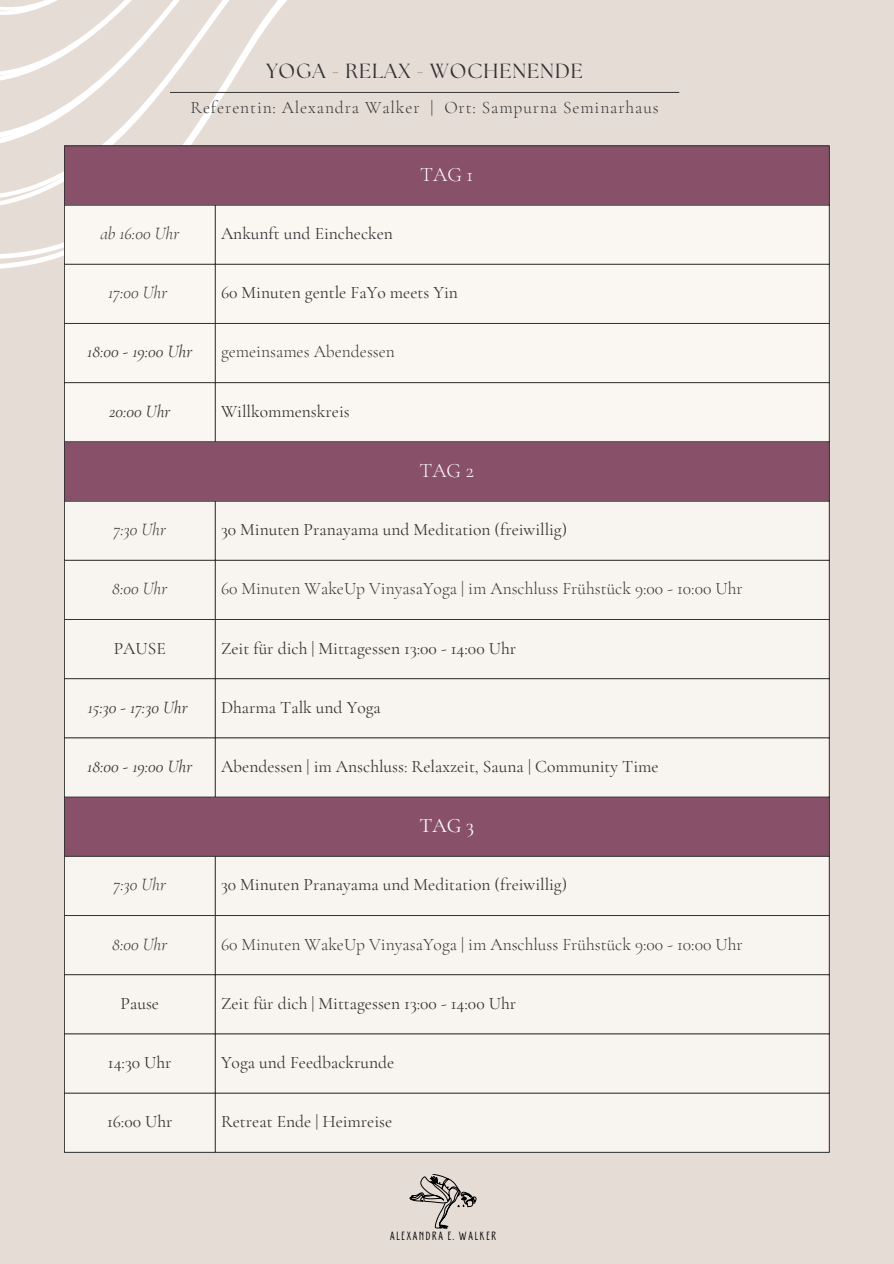
<style>
.page{position:relative;width:894px;height:1264px;background:#fff}
.page>*{position:absolute;margin:0;border:0;box-sizing:border-box;transform-origin:0 0}
.t1{font:20.4px "The Seasons";letter-spacing:.05em;color:#333}
.t2{font:300 20.4px "Cormorant Garamond";color:#fff}
.t3{font:20.4px "Cormorant Garamond";color:#fff}
.t4{font:17.55px "Cormorant Garamond";color:#333}
.t5{font:300 17.55px "Cormorant Garamond";color:#333}
.t6{font:italic 17.55px "Cormorant Garamond";color:#333}
.t7{font:300 17.55px "Cormorant Garamond";letter-spacing:.05em;color:#333}
.t8{font:italic 300 17.55px "Cormorant Garamond";color:#333}
.t9{font:11.85px "Donau Uppercase Neue";letter-spacing:.1em;color:#000}
</style>
<div class="page">
<div style="left:0;top:0;width:893px;height:1263px;background:#e6dcd6"></div>
<svg style="left:409px;top:1174px;width:67px;height:54px"></svg>
<svg style="left:0;top:201px;width:64px;height:68px"></svg>
<svg style="left:0;top:128px;width:202px;height:73px"></svg>
<svg style="left:0;top:0;width:335px;height:128px"></svg>
<div style="left:65px;top:146px;width:763px;height:355px;background:#895169"></div>
<div style="left:65px;top:206px;width:763px;height:235px;background:#faf7f3"></div>
<svg style="left:65px;top:502px;width:763px;height:650px;background:#ece4e1"></svg>
<hr style="left:64px;top:146px;width:1px;height:1006px;background:#333">
<hr style="left:215px;top:205px;width:1px;height:236px;background:#333">
<hr style="left:215px;top:501px;width:1px;height:295px;background:#333">
<hr style="left:215px;top:856px;width:1px;height:296px;background:#333">
<hr style="left:828px;top:146px;width:1px;height:1006px;background:#333">
<hr style="left:64px;top:145px;width:765px;height:1px;background:#333">
<hr style="left:64px;top:205px;width:765px;height:1px;background:#333">
<hr style="left:64px;top:264px;width:765px;height:1px;background:#333">
<hr style="left:64px;top:323px;width:765px;height:1px;background:#333">
<hr style="left:64px;top:382px;width:765px;height:1px;background:#333">
<hr style="left:64px;top:441px;width:765px;height:1px;background:#333">
<hr style="left:64px;top:501px;width:765px;height:1px;background:#333">
<hr style="left:64px;top:560px;width:765px;height:1px;background:#333">
<hr style="left:64px;top:619px;width:765px;height:1px;background:#333">
<hr style="left:64px;top:678px;width:765px;height:1px;background:#333">
<hr style="left:64px;top:737px;width:765px;height:1px;background:#333">
<hr style="left:64px;top:796px;width:765px;height:1px;background:#333">
<hr style="left:64px;top:856px;width:765px;height:1px;background:#333">
<hr style="left:64px;top:915px;width:765px;height:1px;background:#333">
<hr style="left:64px;top:974px;width:765px;height:1px;background:#333">
<hr style="left:64px;top:1033px;width:765px;height:1px;background:#333">
<hr style="left:64px;top:1092px;width:765px;height:1px;background:#333">
<hr style="left:64px;top:1152px;width:765px;height:1px;background:#333">
<hr style="left:170px;top:92px;width:509px;height:1px;background:#333">
<p class="t1" style="left:266px;top:61px;width:318px">YOGA - RELAX - WOCHENENDE</p>
<p class="t7" style="left:190px;top:97px;width:469px">Referentin: Alexandra Walker | Ort: Sampurna Seminarhaus</p>
<p class="t8" style="left:100px;top:223px;width:80px">ab 16:00 Uhr</p>
<p class="t4" style="left:221px;top:223px;width:173px">Ankunft und Einchecken</p>
<p class="t2" style="left:420px;top:162px;width:55px">TAG 1</p>
<p class="t8" style="left:108px;top:282px;width:61px">17:00 Uhr</p>
<p class="t4" style="left:221px;top:282px;width:238px">60 Minuten gentle FaYo meets Yin</p>
<p class="t6" style="left:87px;top:341px;width:106px">18:00 - 19:00 Uhr</p>
<p class="t5" style="left:221px;top:341px;width:175px">gemeinsames Abendessen</p>
<p class="t6" style="left:109px;top:400px;width:63px">20:00 Uhr</p>
<p class="t4" style="left:221px;top:400px;width:130px">Willkommenskreis</p>
<p class="t2" style="left:419px;top:458px;width:56px">TAG 2</p>
<p class="t8" style="left:114px;top:519px;width:54px">7:30 Uhr</p>
<p class="t4" style="left:221px;top:519px;width:347px">30 Minuten Pranayama und Meditation (freiwillig)</p>
<p class="t8" style="left:112px;top:578px;width:56px">8:00 Uhr</p>
<p class="t5" style="left:221px;top:578px;width:523px">60 Minuten WakeUp VinyasaYoga | im Anschluss Frühstück 9:00 - 10:00 Uhr</p>
<p class="t4" style="left:114px;top:637px;width:53px">PAUSE</p>
<p class="t4" style="left:221px;top:637px;width:296px">Zeit für dich | Mittagessen 13:00 - 14:00 Uhr</p>
<p class="t6" style="left:88px;top:696px;width:101px">15:30 - 17:30 Uhr</p>
<p class="t4" style="left:221px;top:696px;width:161px">Dharma Talk und Yoga</p>
<p class="t6" style="left:87px;top:755px;width:106px">18:00 - 19:00 Uhr</p>
<p class="t4" style="left:221px;top:755px;width:439px">Abendessen | im Anschluss: Relaxzeit, Sauna | Community Time</p>
<p class="t3" style="left:419px;top:813px;width:56px">TAG 3</p>
<p class="t8" style="left:114px;top:874px;width:54px">7:30 Uhr</p>
<p class="t4" style="left:221px;top:874px;width:347px">30 Minuten Pranayama und Meditation (freiwillig)</p>
<p class="t8" style="left:112px;top:933px;width:56px">8:00 Uhr</p>
<p class="t5" style="left:221px;top:933px;width:523px">60 Minuten WakeUp VinyasaYoga | im Anschluss Frühstück 9:00 - 10:00 Uhr</p>
<p class="t4" style="left:120px;top:992px;width:40px">Pause</p>
<p class="t4" style="left:221px;top:992px;width:296px">Zeit für dich | Mittagessen 13:00 - 14:00 Uhr</p>
<p class="t4" style="left:108px;top:1051px;width:65px">14:30 Uhr</p>
<p class="t4" style="left:221px;top:1051px;width:175px">Yoga und Feedbackrunde</p>
<p class="t4" style="left:107px;top:1110px;width:67px">16:00 Uhr</p>
<p class="t4" style="left:221px;top:1110px;width:173px">Retreat Ende | Heimreise</p>
<p class="t9" style="left:390px;top:1228px;width:108px">ALEXANDRA E. WALKER</p>
</div>
